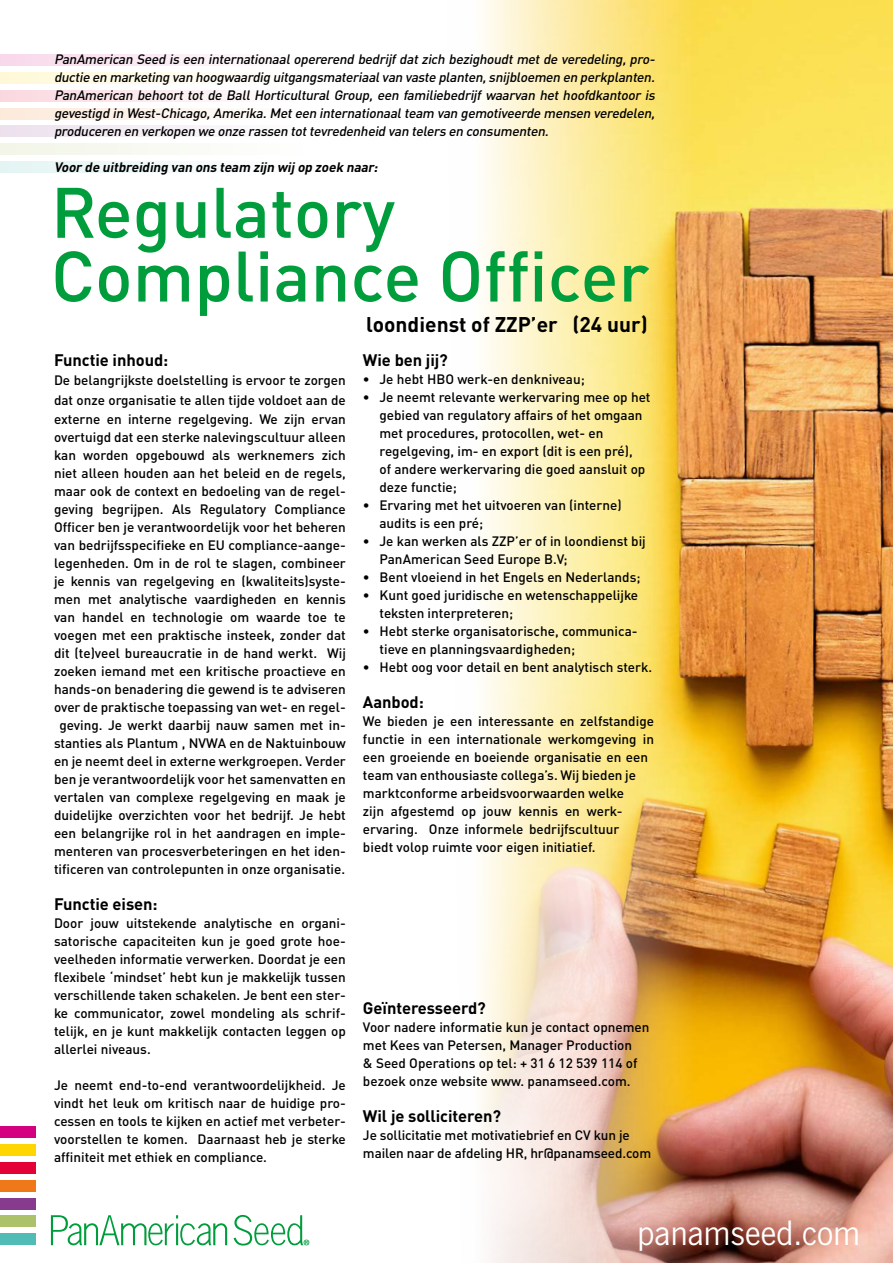
<style>
.page{position:relative;width:893px;height:1263px;background:#fff}
.page>*{position:absolute;margin:0;border:0;box-sizing:border-box;transform-origin:0 0}
.t1{font:500 70.2px/63.8px "DIN Pro";color:#009d3d}
.t2{font:36.75px "News Got T";color:#fff}
.t3{font:700 21px "DIN Pro";color:#000}
.t4{font:700 16.5px "DIN Pro";letter-spacing:-.005em;color:#000}
.t5{font:500 13.5px/18px "DIN Pro";color:#000}
.t6{font:italic 500 13.5px/18px "DIN Pro";color:#000;text-align:justify}
.t7{font:italic 700 13.5px "DIN Pro";color:#000}
</style>
<div class="page">
<img style="left:482px;top:0;width:411px;height:1263px">
<div style="left:0;top:1144px;width:36px;height:12px;background:#ffd600"></div>
<div style="left:0;top:1126px;width:36px;height:12px;background:#d4007f"></div>
<div style="left:0;top:1162px;width:36px;height:12px;background:#e40138"></div>
<div style="left:0;top:1180px;width:36px;height:12px;background:#ef7918"></div>
<div style="left:0;top:1198px;width:36px;height:11px;background:#863b8f"></div>
<div style="left:0;top:1215px;width:36px;height:12px;background:#adc16a"></div>
<div style="left:0;top:1233px;width:36px;height:12px;background:#51bbb6"></div>
<svg style="left:0;top:72px;width:226px;height:12px;fill:#fffae6"></svg>
<svg style="left:0;top:54px;width:226px;height:12px;fill:#fae6f2"></svg>
<svg style="left:0;top:90px;width:226px;height:12px;fill:#fce6eb"></svg>
<svg style="left:0;top:108px;width:218px;height:11px;fill:#fdf1e7"></svg>
<svg style="left:0;top:125px;width:203px;height:12px;fill:#f2ebf3"></svg>
<div style="left:0;top:143px;width:354px;height:12px;background:#f9faf5"></div>
<div style="left:0;top:161px;width:195px;height:12px;background:#ecf7f7"></div>
<svg style="left:234px;top:1215px;width:75px;height:30px"></svg>
<svg style="left:51px;top:1215px;width:176px;height:30px"></svg>
<p class="t6" style="left:54px;top:48px;width:606px">PanAmerican Seed iseen internationaalopererend bedrijfdatzich bezighoudtmetde veredeling,pro&shy;ductie en marketing van hoogwaardig uitgangsmateriaalvan vaste planten,snijbloemen en perkplanten.<br>PanAmerican behoort tot de Ball Horticultural Group, een familiebedrijf waarvan het hoofdkantoor is gevestigd in West-Chicago,Amerika.Meteen internationaalteam van gemotiveerde mensen veredelen, produceren en verkopen we onze rassen tottevredenheid van telersen consumenten.</p>
<p class="t7" style="left:54px;top:155px;width:328px">Voorde uitbreiding van ons team zijn wij op zoek naar:</p>
<h1 class="t1" style="left:51px;top:173px;width:600px">Regulatory<br>Compliance Officer</h1>
<h3 class="t3" style="left:366px;top:307px;width:283px">loondienst of ZZP’er (24 uur)</h3>
<p class="t4" style="left:54px;top:346px;width:116px">Functie inhoud:</p>
<p class="t5" style="left:54px;top:369px;width:293px;line-height:19.5px;text-align:justify">De belangrijkste doelstelling is ervoor te zorgen dat onze organisatie te allen tijde voldoet aan de externe en interne regelgeving. We zijn ervan</p>
<p class="t5" style="left:54px;top:427px;width:293px;text-align:center">overtuigd dat een sterke nalevingscultuur alleen kan worden opgebouwd als werknemers zich niet alleen houden aan het beleid en de regels, maar ook de context en bedoeling van de regel&shy;geving begrijpen. Als Regulatory Compliance Officer ben je verantwoordelijk voor het beheren van bedrijfsspecifieke en EU compliance-aange&shy;legenheden. Om in de rol te slagen, combineer je kennis van regelgeving en (kwaliteits)syste&shy;men met analytische vaardigheden en kennis van handel en technologie om waarde toe te voegen met een praktische insteek, zonder dat dit (te)veel bureaucratie in de hand werkt. Wij zoeken iemand met een kritische proactieve en hands-on benadering die gewend is te adviseren over de praktische toepassing van wet- en regel&shy;geving. Je werkt daarbij nauw samen met in&shy;stanties als Plantum , NVWA en de Naktuinbouw en je neemt deel in externe werkgroepen. Verder ben je verantwoordelijk voor het samenvatten en vertalen van complexe regelgeving en maak je duidelijke overzichten voor het bedrijf. Je hebt een belangrijke rol in het aandragen en imple&shy;menteren van procesverbeteringen en het iden&shy;tificeren van controlepunten in onze organisatie.</p>
<p class="t4" style="left:54px;top:891px;width:105px">Functie eisen:</p>
<p class="t5" style="left:54px;top:913px;width:293px;text-align:justify">Door jouw uitstekende analytische en organi&shy;satorische capaciteiten kun je goed grote hoe&shy;veelheden informatie verwerken. Doordat je een flexibele ‘mindset’ hebt kun je makkelijk tussen verschillende taken schakelen. Je bent een ster&shy;ke communicator, zowel mondeling als schrif&shy;telijk, en je kunt makkelijk contacten leggen op allerlei niveaus.</p>
<p class="t5" style="left:54px;top:1075px;width:293px;text-align:justify">Je neemt end-to-end verantwoordelijkheid. Je vindt het leuk om kritisch naar de huidige pro&shy;cessen en tools te kijken en actief met verbeter&shy;voorstellen te komen. Daarnaast heb je sterke affiniteit met ethiek en compliance.</p>
<p class="t4" style="left:363px;top:346px;width:86px">Wie ben jij?</p>
<p class="t5" style="left:363px;top:368px;width:223px">• Je hebt HBO werk-en denkniveau;</p>
<p class="t5" style="left:379px;top:386px;width:273px;text-indent:-16px">• Je neemt relevante werkervaring mee op het gebied van regulatory affairs of het omgaan met procedures, protocollen, wet- en regelgeving, im- en export (dit is een pré),<br>of andere werkervaring die goed aansluit op deze functie;</p>
<p class="t5" style="left:379px;top:494px;width:244px;text-indent:-16px">• Ervaring met het uitvoeren van (interne) audits is een pré;</p>
<p class="t5" style="left:379px;top:530px;width:268px;text-indent:-16px">• Je kan werken als ZZP’er of in loondienst bij<br>PanAmerican Seed Europe B.V;</p>
<p class="t5" style="left:363px;top:566px;width:279px">• Bent vloeiend in het Engels en Nederlands;</p>
<p class="t5" style="left:379px;top:584px;width:260px;text-indent:-16px">• Kunt goed juridische en wetenschappelijke teksten interpreteren;</p>
<p class="t5" style="left:379px;top:620px;width:260px;text-indent:-16px">• Hebt sterke organisatorische, communica&shy;tieve en planningsvaardigheden;</p>
<p class="t5" style="left:363px;top:656px;width:291px">• Hebt oog voor detail en bent analytisch sterk.</p>
<p class="t4" style="left:363px;top:688px;width:62px">Aanbod:</p>
<p class="t5" style="left:363px;top:710px;width:293px">We bieden je een interessante en zelfstandige functie in een internationale werkomgeving in een groeiende en boeiende organisatie en een team van enthousiaste collega’s. Wij bieden je marktconforme arbeidsvoorwaarden welke<br>zijn afgestemd op jouw kennis en werk&shy;ervaring. Onze informele bedrijfscultuur<br>biedt volop ruimte voor eigen initiatief.</p>
<p class="t4" style="left:363px;top:994px;width:124px">Geïnteresseerd?</p>
<p class="t5" style="left:363px;top:1016px;width:288px">Voor nadere informatie kun je contact opnemen met Kees van Petersen, Manager Production<br>&amp; Seed Operations op tel: + 31 6 12 539 114 of bezoek onze website www. panamseed.com.</p>
<p class="t4" style="left:363px;top:1102px;width:140px">Wil je solliciteren?</p>
<p class="t5" style="left:363px;top:1124px;width:290px">Je sollicitatie met motivatiebrief en CV kun je mailen naar de afdeling HR, hr@panamseed.com</p>
<h2 class="t2" style="left:638px;top:1213px;width:224px">panamseed.com</h2>
</div>
